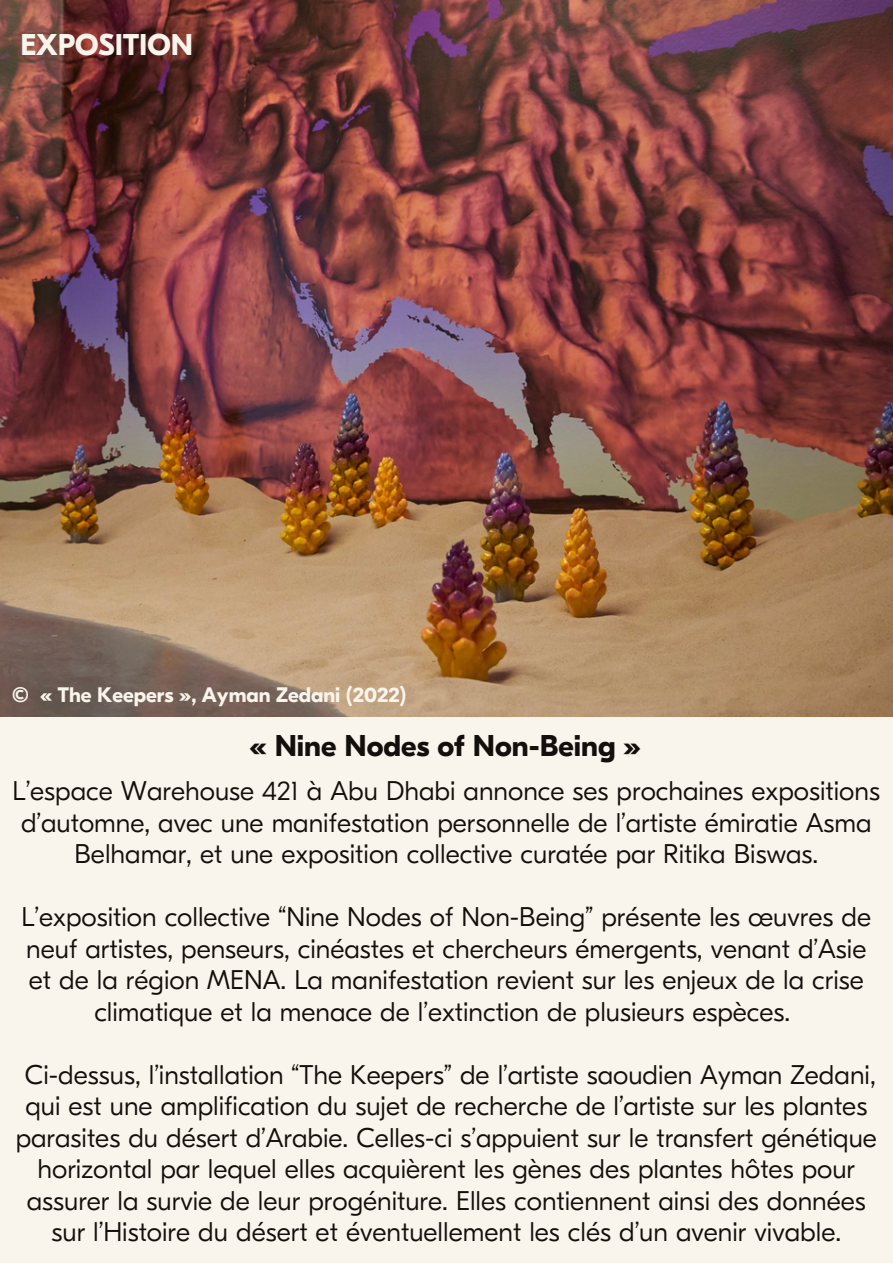
<style>
.page{position:relative;width:893px;height:1264px;background:#fff}
.page>*{position:absolute;margin:0;border:0;box-sizing:border-box;transform-origin:0 0}
.t1{font:700 30px "GT Eesti Pro Display";color:#130f0c}
.t2{font:700 30px "GT Eesti Pro Display";color:#faf5ec}
.t3{font:300 27px/31.5px "GT Eesti Pro Display";color:#130f0c;text-align:center}
.t4{font:700 21px "GT Eesti Pro Display";color:#faf5ec}
</style>
<div class="page">
<div style="left:0;top:0;width:892px;height:1262px;background:#faf5ec"></div>
<img style="left:0;top:0;width:892px;height:716px">
<p class="t2" style="left:20px;top:28px;width:174px">EXPOSITION</p>
<p class="t4" style="left:12px;top:683px;width:396px">© « The Keepers », Ayman Zedani (2022)</p>
<p class="t1" style="left:249px;top:728px;width:393px">« Nine Nodes of Non-Being »</p>
<p class="t3" style="left:13px;top:775px;width:868px">L’espace Warehouse 421 à Abu Dhabi annonce ses prochaines expositions d’automne, avec une manifestation personnelle de l’artiste émiratie Asma<br>Belhamar, et une exposition collective curatée par Ritika Biswas.</p>
<p class="t3" style="left:22px;top:901px;width:851px">L’exposition collective “Nine Nodes of Non-Being” présente les œuvres de neuf artistes, penseurs, cinéastes et chercheurs émergents, venant d’Asie et de la région MENA. La manifestation revient sur les enjeux de la crise climatique et la menace de l’extinction de plusieurs espèces.</p>
<p class="t3" style="left:16px;top:1059px;width:862px">Ci-dessus, l’installation “The Keepers” de l’artiste saoudien Ayman Zedani, qui est une amplification du sujet de recherche de l’artiste sur les plantes parasites du désert d’Arabie. Celles-ci s’appuient sur le transfert génétique horizontal par lequel elles acquièrent les gènes des plantes hôtes pour assurer la survie de leur progéniture. Elles contiennent ainsi des données sur l’Histoire du désert et éventuellement les clés d’un avenir vivable.</p>
</div>
